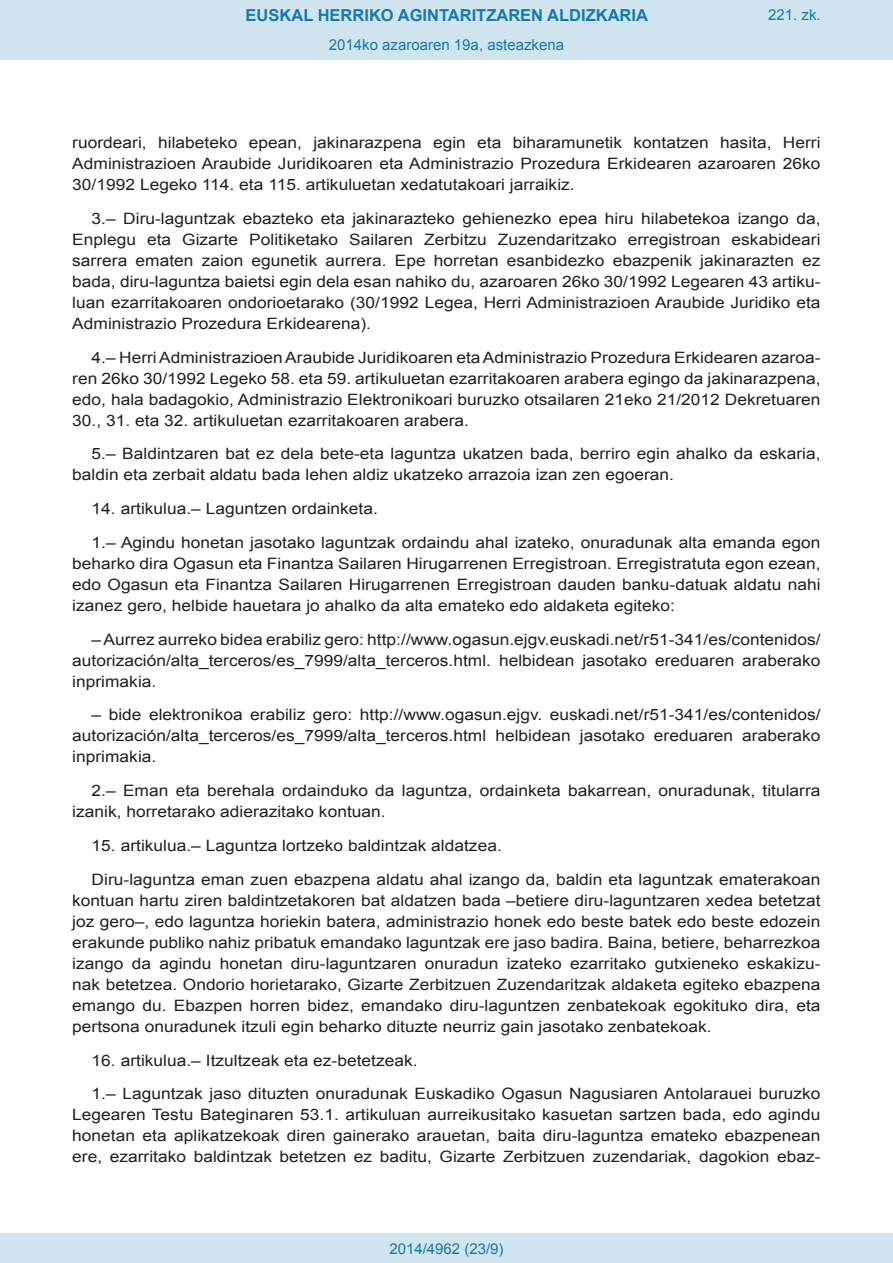
<style>
.page{position:relative;width:893px;height:1263px;background:#fff}
.page>*{position:absolute;margin:0;border:0;box-sizing:border-box;transform-origin:0 0}
.t1{font:700 16.5px "Arial";color:#1879ad}
.BOPVDetalle{font:15.6px/21px "Arial";color:#231f20;text-align:justify;scale:1.11 1}
.Paginacion_Centro{font:15px "Arial";color:#1879ad}
</style>
<div class="page">
<div style="left:0;top:0;width:893px;height:60px;background:#d0e5f0"></div>
<div style="left:0;top:1233px;width:893px;height:30px;background:#d0e5f0"></div>
<p class="t1" style="left:246px;top:4px;width:404px">EUSKAL HERRIKO AGINTARITZAREN ALDIZKARIA</p>
<p class="Paginacion_Centro" style="left:329px;top:35px;width:237px">2014ko azaroaren 19a, asteazkena</p>
<p class="Paginacion_Centro" style="left:768px;top:5px;width:54px">221. zk.</p>
<p class="BOPVDetalle" style="left:72px;top:132px;width:676px">ruordeari, hilabeteko epean, jakinarazpena egin eta biharamunetik kontatzen hasita, Herri Administrazioen Araubide Juridikoaren eta Administrazio Prozedura Erkidearen azaroaren 26ko 30/1992 Legeko 114. eta 115. artikuluetan xedatutakoari jarraikiz.</p>
<p class="BOPVDetalle" style="left:72px;top:208px;width:676px;text-indent:19px">3.– Diru-laguntzak ebazteko eta jakinarazteko gehienezko epea hiru hilabetekoa izango da, Enplegu eta Gizarte Politiketako Sailaren Zerbitzu Zuzendaritzako erregistroan eskabideari sarrera ematen zaion egunetik aurrera. Epe horretan esanbidezko ebazpenik jakinarazten ez bada, diru-laguntza baietsi egin dela esan nahiko du, azaroaren 26ko 30/1992 Legearen 43 artiku&shy;luan ezarritakoaren ondorioetarako (30/1992 Legea, Herri Administrazioen Araubide Juridiko eta Administrazio Prozedura Erkidearena).</p>
<p class="BOPVDetalle" style="left:72px;top:347px;width:676px;text-indent:19px">4.– Herri Administrazioen Araubide Juridikoaren eta Administrazio Prozedura Erkidearen azaroa&shy;ren 26ko 30/1992 Legeko 58. eta 59. artikuluetan ezarritakoaren arabera egingo da jakinarazpena, edo, hala badagokio, Administrazio Elektronikoari buruzko otsailaren 21eko 21/2012 Dekretuaren 30., 31. eta 32. artikuluetan ezarritakoaren arabera.</p>
<p class="BOPVDetalle" style="left:72px;top:444px;width:676px;text-indent:19px">5.– Baldintzaren bat ez dela bete-eta laguntza ukatzen bada, berriro egin ahalko da eskaria, baldin eta zerbait aldatu bada lehen aldiz ukatzeko arrazoia izan zen egoeran.</p>
<p class="BOPVDetalle" style="left:92px;top:498px;width:259px">14. artikulua.– Laguntzen ordainketa.</p>
<p class="BOPVDetalle" style="left:72px;top:532px;width:676px;text-indent:19px">1.– Agindu honetan jasotako laguntzak ordaindu ahal izateko, onuradunak alta emanda egon beharko dira Ogasun eta Finantza Sailaren Hirugarrenen Erregistroan. Erregistratuta egon ezean, edo Ogasun eta Finantza Sailaren Hirugarrenen Erregistroan dauden banku-datuak aldatu nahi izanez gero, helbide hauetara jo ahalko da alta emateko edo aldaketa egiteko:</p>
<p class="BOPVDetalle" style="left:72px;top:629px;width:676px;text-indent:19px">– Aurrez aurreko bidea erabiliz gero: http://www.ogasun.ejgv.euskadi.net/r51-341/es/contenidos/ autorización/alta_terceros/es_7999/alta_terceros.html. helbidean jasotako ereduaren araberako inprimakia.</p>
<p class="BOPVDetalle" style="left:72px;top:705px;width:676px;text-indent:19px">– bide elektronikoa erabiliz gero: http://www.ogasun.ejgv. euskadi.net/r51-341/es/contenidos/ autorización/alta_terceros/es_7999/alta_terceros.html helbidean jasotako ereduaren araberako inprimakia.</p>
<p class="BOPVDetalle" style="left:72px;top:780px;width:676px;text-indent:19px">2.– Eman eta berehala ordainduko da laguntza, ordainketa bakarrean, onuradunak, titularra izanik, horretarako adierazitako kontuan.</p>
<p class="BOPVDetalle" style="left:92px;top:835px;width:371px">15. artikulua.– Laguntza lortzeko baldintzak aldatzea.</p>
<p class="BOPVDetalle" style="left:72px;top:869px;width:676px;text-indent:19px">Diru-laguntza eman zuen ebazpena aldatu ahal izango da, baldin eta laguntzak ematerakoan kontuan hartu ziren baldintzetakoren bat aldatzen bada –betiere diru-laguntzaren xedea betetzat joz gero–, edo laguntza horiekin batera, administrazio honek edo beste batek edo beste edozein erakunde publiko nahiz pribatuk emandako laguntzak ere jaso badira. Baina, betiere, beharrezkoa izango da agindu honetan diru-laguntzaren onuradun izateko ezarritako gutxieneko eskakizu&shy;nak betetzea. Ondorio horietarako, Gizarte Zerbitzuen Zuzendaritzak aldaketa egiteko ebazpena emango du. Ebazpen horren bidez, emandako diru-laguntzen zenbatekoak egokituko dira, eta pertsona onuradunek itzuli egin beharko dituzte neurriz gain jasotako zenbatekoak.</p>
<p class="BOPVDetalle" style="left:92px;top:1050px;width:295px">16. artikulua.– Itzultzeak eta ez-betetzeak.</p>
<p class="BOPVDetalle" style="left:72px;top:1083px;width:676px;text-indent:19px">1.– Laguntzak jaso dituzten onuradunak Euskadiko Ogasun Nagusiaren Antolarauei buruzko Legearen Testu Bateginaren 53.1. artikuluan aurreikusitako kasuetan sartzen bada, edo agindu honetan eta aplikatzekoak diren gainerako arauetan, baita diru-laguntza emateko ebazpenean ere, ezarritako baldintzak betetzen ez baditu, Gizarte Zerbitzuen zuzendariak, dagokion ebaz-</p>
<p class="Paginacion_Centro" style="left:389px;top:1238px;width:116px">2014/4962 (23/9)</p>
</div>
